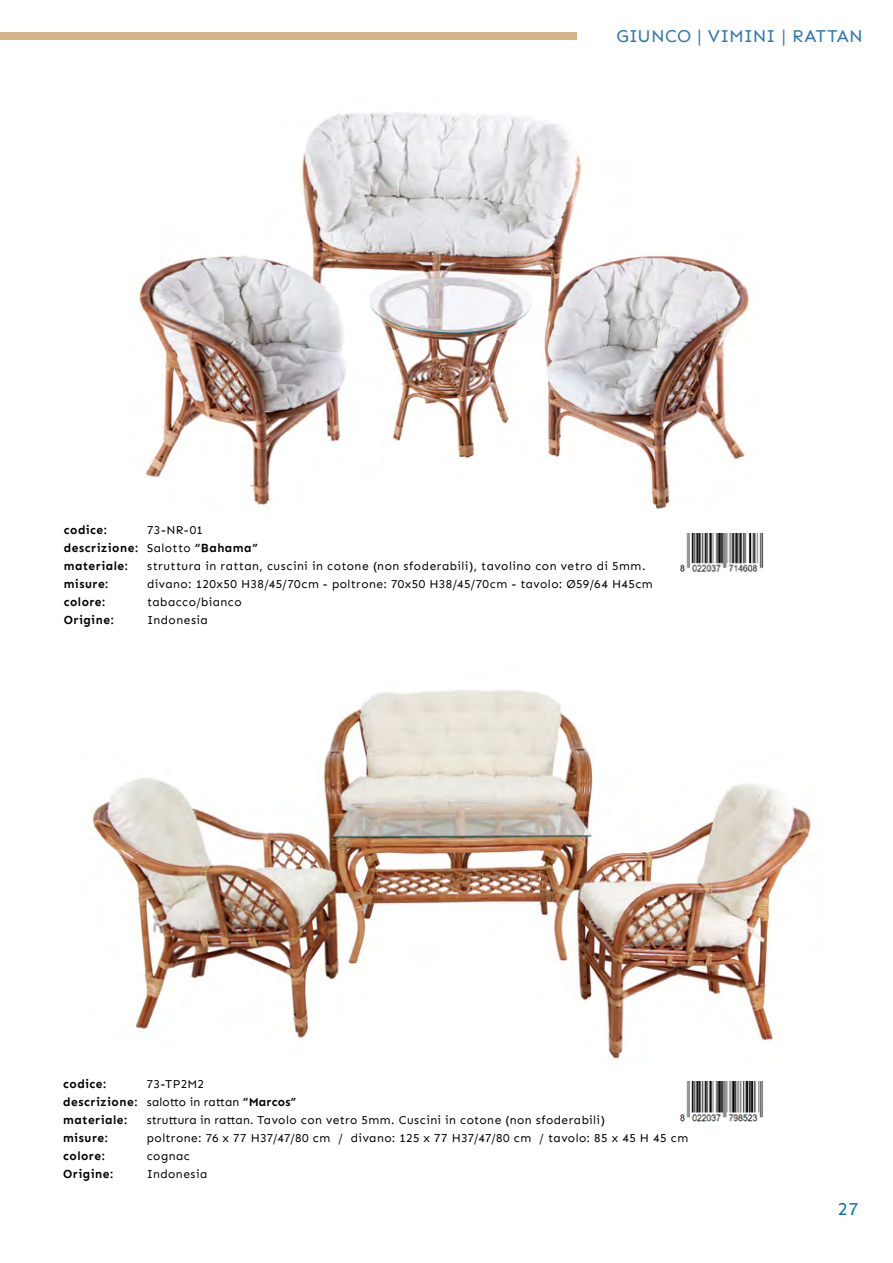
<style>
.page{position:relative;width:893px;height:1263px;background:#fff}
.page>*{position:absolute;margin:0;border:0;box-sizing:border-box;transform-origin:0 0}
.t1{font:18px "Sen";color:#2f77aa}
.t2{font:18px "Sen";color:#0071a8}
.t3{font:12px/18px "Sen";letter-spacing:.04em;color:#000}
.t4{font:700 12px/18px "Sen";letter-spacing:.045em;color:#000}
.s1{font-weight:700}
</style>
<div class="page">
<div style="left:0;top:32px;width:576px;height:7px;background:#d8b289"></div>
<img style="left:139px;top:112px;width:610px;height:398px">
<img style="left:92px;top:689px;width:719px;height:370px">
<img style="left:680px;top:534px;width:84px;height:38px">
<img style="left:680px;top:1082px;width:83px;height:39px">
<h1 class="t1" style="left:616px;top:25px;width:248px">GIUNCO | VIMINI | RATTAN</h1>
<p class="t4" style="left:64px;top:521px;width:76px">codice: descrizione: materiale: misure: colore:<br>Origine:</p>
<p class="t3" style="left:147px;top:521px;width:507px">73-NR-01<br>Salotto <span class="s1">“Bahama”<br></span>struttura in rattan, cuscini in cotone (non sfoderabili), tavolino con vetro di 5mm. divano: 120x50 H38/45/70cm - poltrone: 70x50 H38/45/70cm - tavolo: Ø59/64 H45cm tabacco/bianco<br>Indonesia</p>
<p class="t4" style="left:63px;top:1075px;width:76px">codice: descrizione: materiale: misure: colore:<br>Origine:</p>
<p class="t3" style="left:147px;top:1075px;width:543px">73-TP2M2<br>salotto in rattan <span class="s1">“Marcos”<br></span>struttura in rattan. Tavolo con vetro 5mm. Cuscini in cotone (non sfoderabili)<br>poltrone: 76 x 77 H37/47/80 cm / divano: 125 x 77 H37/47/80 cm / tavolo: 85 x 45 H 45 cm cognac<br>Indonesia</p>
<h1 class="t2" style="left:838px;top:1198px;width:22px">27</h1>
</div>
